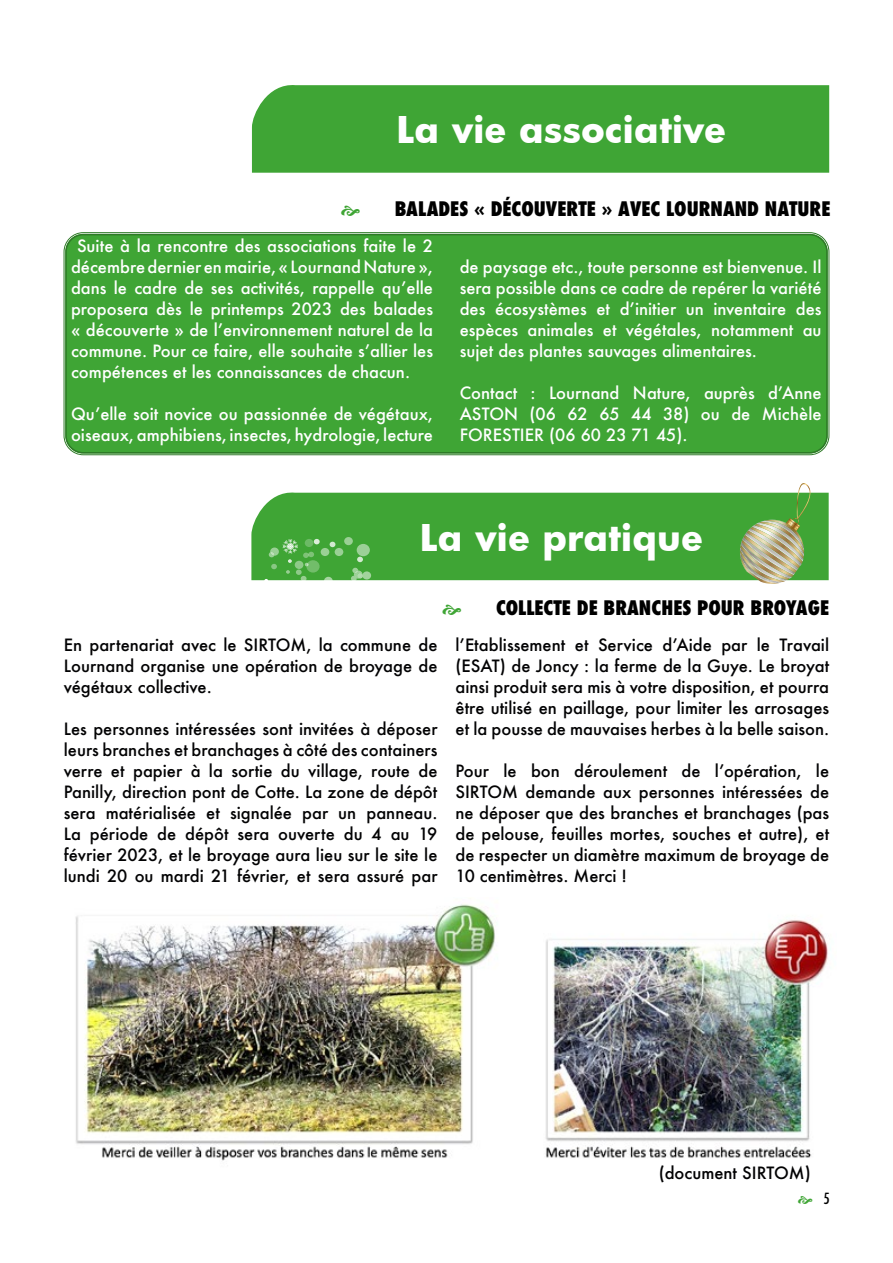
<style>
.page{position:relative;width:893px;height:1263px;background:#fff}
.page>*{position:absolute;margin:0;border:0;box-sizing:border-box;transform-origin:0 0}
.t1{font:700 36px "Futura";letter-spacing:.005em;color:#fff}
.t2{font:800 condensed 19.5px "Futura";color:#000}
.t3{font:500 16.5px/21px "Futura";color:#020203;text-align:justify}
.t4{font:500 16.5px/21px "Futura";color:#fff;text-align:justify}
.t5{font:500 condensed 15px "Futura";color:#000}
</style>
<div class="page">
<div style="left:252px;top:85px;width:577px;height:88px;background:#3fa535"></div>
<div style="left:65px;top:234px;width:763px;height:219px;background:#3fa535;border-radius:18px"></div>
<div style="left:65px;top:234px;width:763px;height:219px;border:2px solid #2e7a27;border-radius:17px"></div>
<div style="left:251px;top:492px;width:578px;height:88px;background:#3fa535"></div>
<img style="left:740px;top:520px;width:55px;height:61px">
<img style="left:742px;top:540px;width:51px;height:36px">
<img style="left:740px;top:550px;width:45px;height:26px">
<svg style="left:780px;top:576px;width:13px;height:7px"></svg>
<img style="left:740px;top:555px;width:40px;height:29px">
<img style="left:747px;top:531px;width:53px;height:37px">
<img style="left:750px;top:527px;width:52px;height:37px">
<img style="left:754px;top:524px;width:50px;height:35px">
<img style="left:764px;top:520px;width:40px;height:28px">
<svg style="left:786px;top:483px;width:26px;height:49px"></svg>
<div style="left:357px;top:544px;width:13px;height:12px;background:#9cd097;border-radius:50%"></div>
<div style="left:321px;top:548px;width:8px;height:8px;background:#9ad095;border-radius:50%"></div>
<div style="left:335px;top:548px;width:8px;height:8px;background:#9ad095;border-radius:50%"></div>
<svg style="left:324px;top:577px;width:9px;height:8px"></svg>
<svg style="left:344px;top:537px;width:9px;height:8px"></svg>
<svg style="left:330px;top:542px;width:5px;height:5px"></svg>
<svg style="left:357px;top:557px;width:6px;height:5px"></svg>
<svg style="left:351px;top:568px;width:20px;height:13px"></svg>
<svg style="left:263px;top:539px;width:60px;height:42px;background:#57b04e"></svg>
<img style="left:75px;top:904px;width:753px;height:257px">
<h1 class="t1" style="left:397px;top:104px;width:331px">La vie associative</h1>
<p class="t2" style="left:395px;top:195px;width:437px">BALADES « DÉCOUVERTE » AVEC LOURNAND NATURE</p>
<p class="t4" style="left:71px;top:235px;width:364px;text-indent:6px">Suite à la rencontre des associations faite le 2 décembre dernier en mairie, «Lournand Nature », dans le cadre de ses activités, rappelle qu’elle proposera dès le printemps 2023 des balades « découverte » de l’environnement naturel de la commune. Pour ce faire, elle souhaite s’allier les compétences et les connaissances de chacun.</p>
<p class="t4" style="left:71px;top:403px;width:364px">Qu’elle soit novice ou passionnée de végétaux, oiseaux, amphibiens, insectes, hydrologie, lecture</p>
<p class="t4" style="left:460px;top:256px;width:363px">de paysage etc., toute personne est bienvenue. Il sera possible dans ce cadre de repérer la variété des écosystèmes et d’initier un inventaire des espèces animales et végétales, notamment au sujet des plantes sauvages alimentaires.</p>
<p class="t4" style="left:460px;top:382px;width:363px">Contact : Lournand Nature, auprès d’Anne ASTON (06 62 65 44 38) ou de Michèle FORESTIER (06 60 23 71 45).</p>
<h1 class="t1" style="left:420px;top:512px;width:285px">La vie pratique</h1>
<p class="t2" style="left:496px;top:595px;width:335px">COLLECTE DE BRANCHES POUR BROYAGE</p>
<p class="t3" style="left:64px;top:634px;width:375px">En partenariat avec le SIRTOM, la commune de Lournand organise une opération de broyage de végétaux collective.</p>
<p class="t3" style="left:64px;top:718px;width:375px">Les personnes intéressées sont invitées à déposer leurs branches et branchages à côté des containers verre et papier à la sortie du village, route de Panilly, direction pont de Cotte. La zone de dépôt sera matérialisée et signalée par un panneau.<br>La période de dépôt sera ouverte du 4 au 19 février 2023, et le broyage aura lieu sur le site le lundi 20 ou mardi 21 février, et sera assuré par</p>
<p class="t3" style="left:455px;top:634px;width:375px">l’Etablissement et Service d’Aide par le Travail (ESAT) de Joncy : la ferme de la Guye. Le broyat ainsi produit sera mis à votre disposition, et pourra être utilisé en paillage, pour limiter les arrosages et la pousse de mauvaises herbes à la belle saison.</p>
<p class="t3" style="left:455px;top:760px;width:375px">Pour le bon déroulement de l’opération, le SIRTOM demande aux personnes intéressées de ne déposer que des branches et branchages (pas de pelouse, feuilles mortes, souches et autre), et de respecter un diamètre maximum de broyage de 10 centimètres. Merci !</p>
<p class="t3" style="left:659px;top:1163px;width:154px">(document SIRTOM)</p>
<p class="t5" style="left:823px;top:1189px;width:8px">5</p>
</div>
